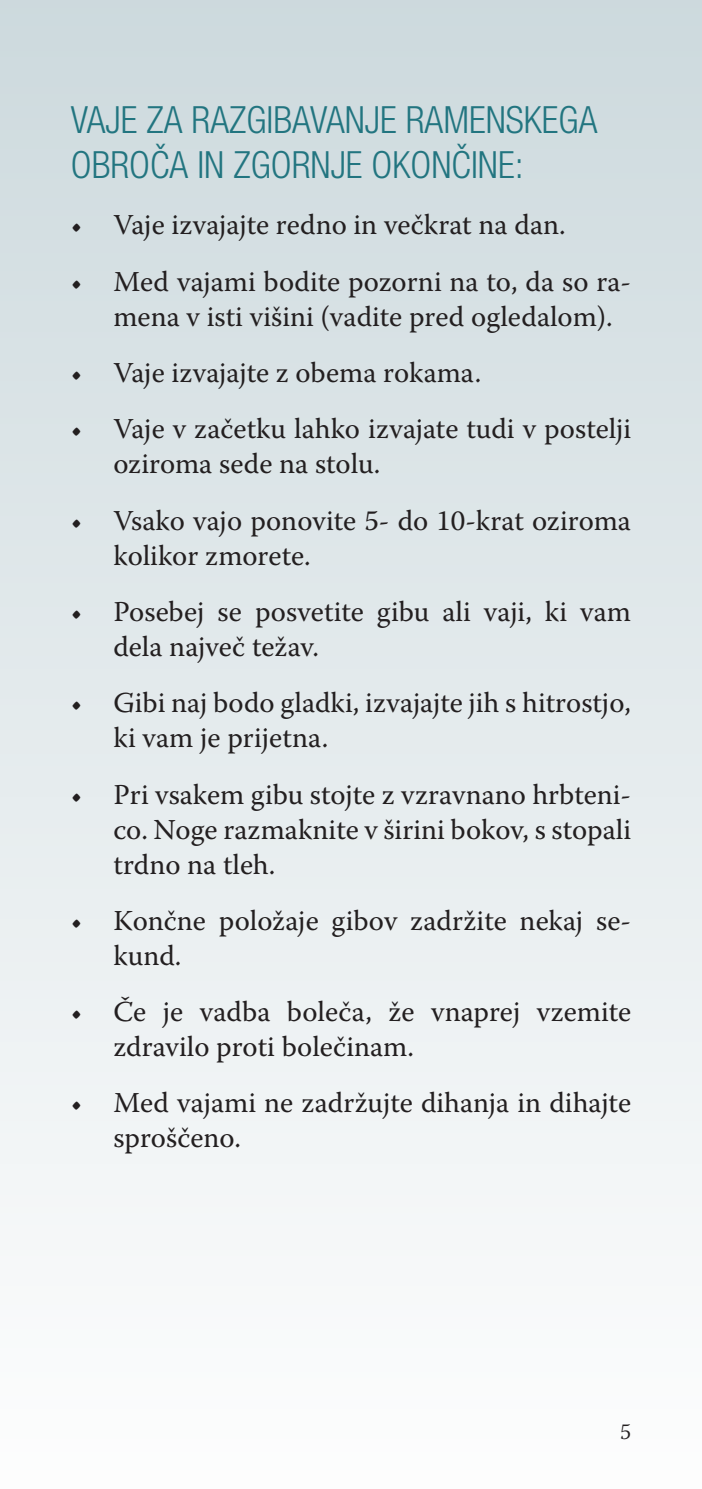
<style>
.page{position:relative;width:702px;height:1489px;background:#fff}
.page>*{position:absolute;margin:0;border:0;box-sizing:border-box;transform-origin:0 0}
.t1{font:300 condensed 37.5px/45px "Helvetica Neue LT Com";color:#227580}
.t2{font:28.75px/35px "Warnock Pro";color:#231f20}
.t3{font:300 22.5px "Warnock Pro";color:#231f20}
</style>
<div class="page">
<div style="left:0;top:0;width:702px;height:1488px;background:linear-gradient(to bottom,#cdd9dd,#fdfdfd)"></div>
<h1 class="t1" style="left:71px;top:97px;width:528px">VAJE ZA RAZGIBAVANJE RAMENSKEGA<br>OBROČA IN ZGORNJE OKONČINE:</h1>
<p class="t2" style="left:71px;top:207px;width:496px">• Vaje izvajajte redno in večkrat na dan.</p>
<p class="t2" style="left:113px;top:263px;width:519px;text-indent:-43px">• Med vajami bodite pozorni na to, da so ra&shy;mena v isti višini (vadite pred ogledalom).</p>
<p class="t2" style="left:71px;top:354px;width:412px">• Vaje izvajajte z obema rokama.</p>
<p class="t2" style="left:113px;top:411px;width:519px;text-indent:-43px">• Vaje v začetku lahko izvajate tudi v postelji oziroma sede na stolu.</p>
<p class="t2" style="left:113px;top:502px;width:519px;text-indent:-43px">• Vsako vajo ponovite 5- do 10-krat oziroma kolikor zmorete.</p>
<p class="t2" style="left:113px;top:593px;width:519px;text-indent:-43px">• Posebej se posvetite gibu ali vaji, ki vam dela največ težav.</p>
<p class="t2" style="left:113px;top:684px;width:519px;text-indent:-43px">• Gibi naj bodo gladki, izvajajte jih s hitrostjo, ki vam je prijetna.</p>
<p class="t2" style="left:113px;top:776px;width:519px;text-align:justify;text-indent:-43px">• Pri vsakem gibu stojte z vzravnano hrbteni&shy;co. Noge razmaknite v širini bokov, s stopali trdno na tleh.</p>
<p class="t2" style="left:113px;top:902px;width:519px;text-indent:-43px">• Končne položaje gibov zadržite nekaj se&shy;kund.</p>
<p class="t2" style="left:113px;top:993px;width:519px;text-indent:-43px">• Če je vadba boleča, že vnaprej vzemite zdravilo proti bolečinam.</p>
<p class="t2" style="left:113px;top:1084px;width:519px;text-indent:-43px">• Med vajami ne zadržujte dihanja in dihajte sproščeno.</p>
<p class="t3" style="left:620px;top:1418px;width:13px">5</p>
</div>
